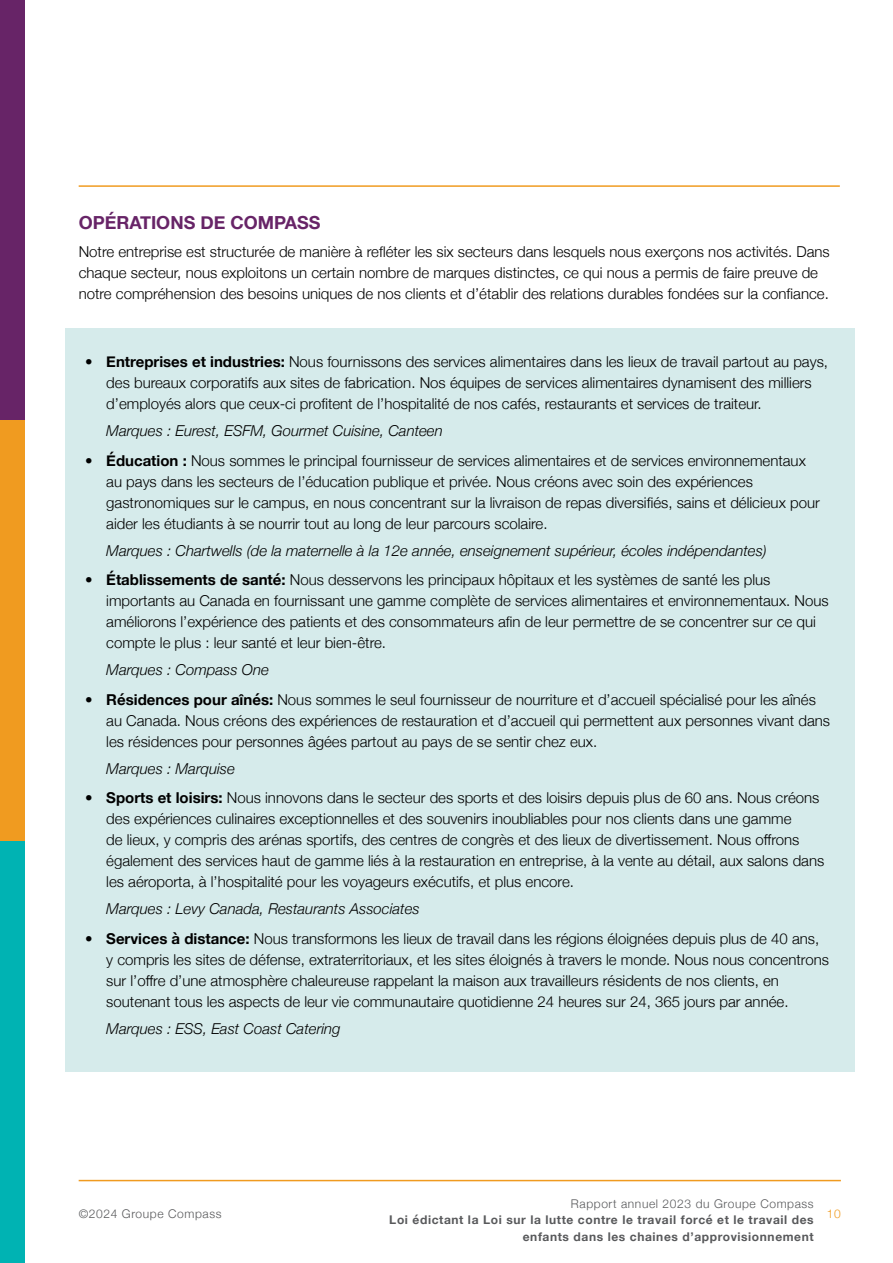
<style>
.page{position:relative;width:893px;height:1263px;background:#fff}
.page>*{position:absolute;margin:0;border:0;box-sizing:border-box;transform-origin:0 0}
.t1{font:700 18px "Helvetica Neue";color:#672467}
.t2{font:300 15px/21px "Helvetica Neue";color:#000}
.t3{font:italic 300 15px "Helvetica Neue";color:#000}
.t4{font:700 12px/16.5px "Helvetica Neue";letter-spacing:.05em;color:#58595b;text-align:right}
.t5{font:300 12px "Helvetica Neue";letter-spacing:.05em;color:#58595b}
.t6{font:300 12px "Helvetica Neue";color:#f09b20}
.s1{font-weight:700}
</style>
<div class="page">
<hr style="left:79px;top:1180px;width:762px;height:1px;background:#f09b20">
<div style="left:0;top:0;width:25px;height:421px;background:#672467"></div>
<div style="left:0;top:420px;width:25px;height:422px;background:#f09b20"></div>
<div style="left:0;top:842px;width:25px;height:421px;background:#00b3b3"></div>
<hr style="left:79px;top:185px;width:761px;height:2px;background:#f09b20">
<div style="left:65px;top:328px;width:790px;height:744px;background:#d6ebeb"></div>
<p class="t1" style="left:79px;top:209px;width:243px">OPÉRATIONS DE COMPASS</p>
<p class="t2" style="left:79px;top:240px;width:752px">Notre entreprise est structurée de manière à refléter les six secteurs dans lesquels nous exerçons nos activités. Dans chaque secteur, nous exploitons un certain nombre de marques distinctes, ce qui nous a permis de faire preuve de notre compréhension des besoins uniques de nos clients et d’établir des relations durables fondées sur la confiance.</p>
<p class="t2" style="left:106px;top:350px;width:723px;text-indent:-21px">• <span class="s1">Entreprises et industries:</span> Nous fournissons des services alimentaires dans les lieux de travail partout au pays, des bureaux corporatifs aux sites de fabrication. Nos équipes de services alimentaires dynamisent des milliers d’employés alors que ceux-ci profitent de l’hospitalité de nos cafés, restaurants et services de traiteur.</p>
<p class="t3" style="left:106px;top:419px;width:338px">Marques : Eurest, ESFM, Gourmet Cuisine, Canteen</p>
<p class="t2" style="left:106px;top:449px;width:715px;text-indent:-21px">• <span class="s1">Éducation :</span> Nous sommes le principal fournisseur de services alimentaires et de services environnementaux au pays dans les secteurs de l’éducation publique et privée. Nous créons avec soin des expériences gastronomiques sur le campus, en nous concentrant sur la livraison de repas diversifiés, sains et délicieux pour aider les étudiants à se nourrir tout au long de leur parcours scolaire.</p>
<p class="t3" style="left:106px;top:539px;width:662px">Marques : Chartwells (de la maternelle à la 12e année, enseignement supérieur, écoles indépendantes)</p>
<p class="t2" style="left:106px;top:568px;width:724px;text-indent:-21px">• <span class="s1">Établissements de santé:</span> Nous desservons les principaux hôpitaux et les systèmes de santé les plus importants au Canada en fournissant une gamme complète de services alimentaires et environnementaux. Nous améliorons l’expérience des patients et des consommateurs afin de leur permettre de se concentrer sur ce qui compte le plus : leur santé et leur bien-être.</p>
<p class="t3" style="left:106px;top:658px;width:164px">Marques : Compass One</p>
<p class="t2" style="left:106px;top:688px;width:725px;text-indent:-21px">• <span class="s1">Résidences pour aînés:</span> Nous sommes le seul fournisseur de nourriture et d’accueil spécialisé pour les aînés au Canada. Nous créons des expériences de restauration et d’accueil qui permettent aux personnes vivant dans les résidences pour personnes âgées partout au pays de se sentir chez eux.</p>
<p class="t3" style="left:106px;top:757px;width:130px">Marques : Marquise</p>
<p class="t2" style="left:106px;top:786px;width:719px;text-indent:-21px">• <span class="s1">Sports et loisirs:</span> Nous innovons dans le secteur des sports et des loisirs depuis plus de 60 ans. Nous créons des expériences culinaires exceptionnelles et des souvenirs inoubliables pour nos clients dans une gamme<br>de lieux, y compris des arénas sportifs, des centres de congrès et des lieux de divertissement. Nous offrons également des services haut de gamme liés à la restauration en entreprise, à la vente au détail, aux salons dans les aéroporta, à l’hospitalité pour les voyageurs exécutifs, et plus encore.</p>
<p class="t3" style="left:106px;top:897px;width:315px">Marques : Levy Canada, Restaurants Associates</p>
<p class="t2" style="left:106px;top:927px;width:724px;text-indent:-21px">• <span class="s1">Services à distance:</span> Nous transformons les lieux de travail dans les régions éloignées depuis plus de 40 ans, y compris les sites de défense, extraterritoriaux, et les sites éloignés à travers le monde. Nous nous concentrons sur l’offre d’une atmosphère chaleureuse rappelant la maison aux travailleurs résidents de nos clients, en soutenant tous les aspects de leur vie communautaire quotidienne 24 heures sur 24, 365 jours par année.</p>
<p class="t3" style="left:106px;top:1017px;width:236px">Marques : ESS, East Coast Catering</p>
<p class="t5" style="left:571px;top:1194px;width:244px">Rapport annuel 2023 du Groupe Compass</p>
<p class="t4" style="left:389px;top:1212px;width:426px">Loi édictant la Loi sur la lutte contre le travail forcé et le travail des enfants dans les chaines d’approvisionnement</p>
<p class="t5" style="left:79px;top:1204px;width:144px">©2024 Groupe Compass</p>
<p class="t6" style="left:827px;top:1204px;width:15px">10</p>
</div>
